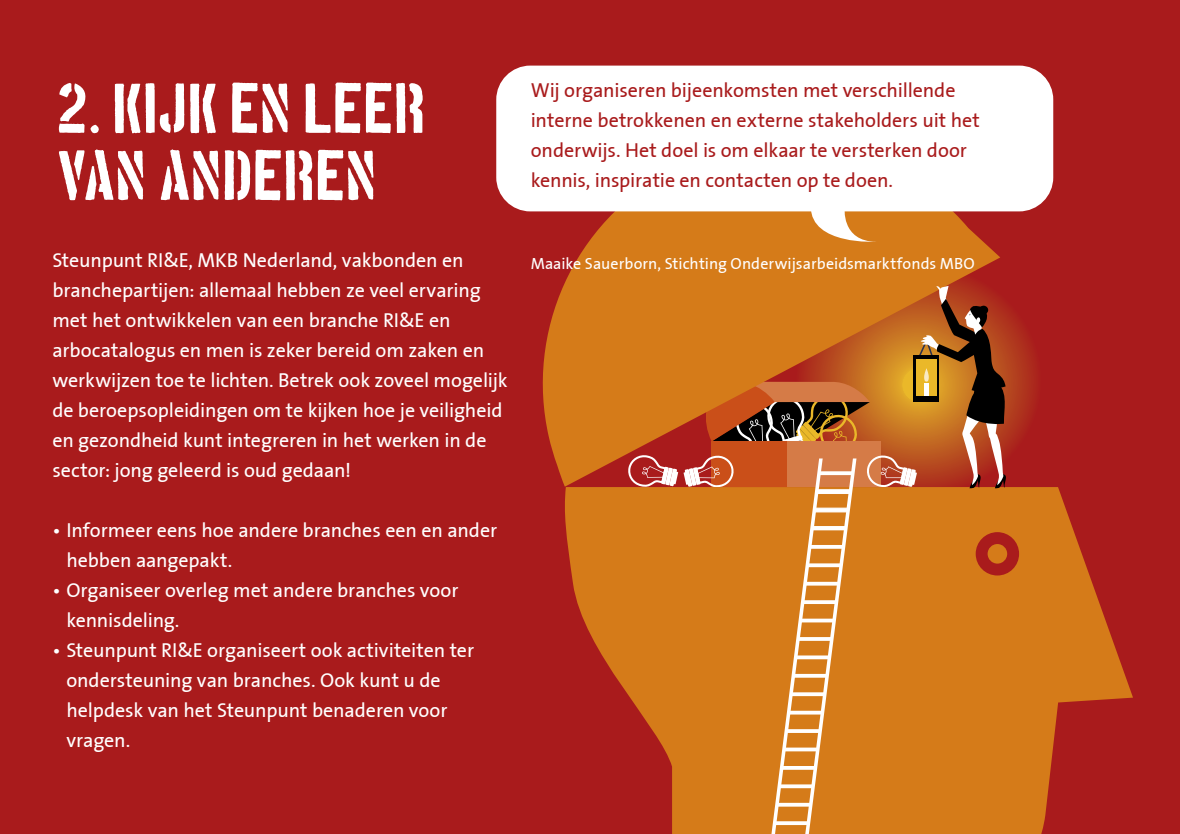
<style>
.page{position:relative;width:1180px;height:834px;background:#fff}
.page>*{position:absolute;margin:0;border:0;box-sizing:border-box;transform-origin:0 0}
.t1{font:56px/67.2px "Boston Traffic";letter-spacing:-.01em;color:#fff}
.t2{font:20px/30px "The Sans Plain";letter-spacing:-.005em;color:#fff}
.t3{font:20px/30px "The Sans Plain";letter-spacing:-.005em;color:#a91b1c}
.t4{font:16px "The Sans Plain";letter-spacing:.005em;color:#fff}
</style>
<div class="page">
<div style="left:0;top:0;width:1179px;height:834px;background:#a91b1c"></div>
<svg style="left:565px;top:487px;width:567px;height:347px"></svg>
<svg style="left:526px;top:211px;width:474px;height:276px;fill:#d57b19"></svg>
<svg style="left:626px;top:282px;width:394px;height:552px;background:#cb7323"></svg>
<svg style="left:810px;top:211px;width:66px;height:34px;background:#e4ac6f"></svg>
<div style="left:496px;top:66px;width:557px;height:145px;background:#fff;border-radius:34px"></div>
<h1 class="t1" style="left:58px;top:77px;width:371px">2. KIJK EN LEER<br>VAN ANDEREN</h1>
<p class="t2" style="left:52px;top:244px;width:457px">Steunpunt RI&amp;E, MKB Nederland, vakbonden en branchepartijen: allemaal hebben ze veel ervaring met het ontwikkelen van een branche RI&amp;E en arbocatalogus en men is zeker bereid om zaken en werkwijzen toe te lichten. Betrek ook zoveel mogelijk de beroepsopleidingen om te kijken hoe je veiligheid en gezondheid kunt integreren in het werken in de sector: jong geleerd is oud gedaan!</p>
<p class="t2" style="left:66px;top:514px;width:432px;text-indent:-14px">• Informeer eens hoe andere branches een en ander hebben aangepakt.</p>
<p class="t2" style="left:66px;top:574px;width:393px;text-indent:-14px">• Organiseer overleg met andere branches voor kennisdeling.</p>
<p class="t2" style="left:66px;top:634px;width:409px;text-indent:-14px">• Steunpunt RI&amp;E organiseert ook activiteiten ter ondersteuning van branches. Ook kunt u de helpdesk van het Steunpunt benaderen voor vragen.</p>
<p class="t3" style="left:530px;top:75px;width:450px">Wij organiseren bijeenkomsten met verschillende interne betrokkenen en externe stakeholders uit het onderwijs. Het doel is om elkaar te versterken door kennis, inspiratie en contacten op te doen.</p>
<p class="t4" style="left:530px;top:250px;width:445px">Maaike Sauerborn, Stichting Onderwijsarbeidsmarktfonds MBO</p>
</div>
